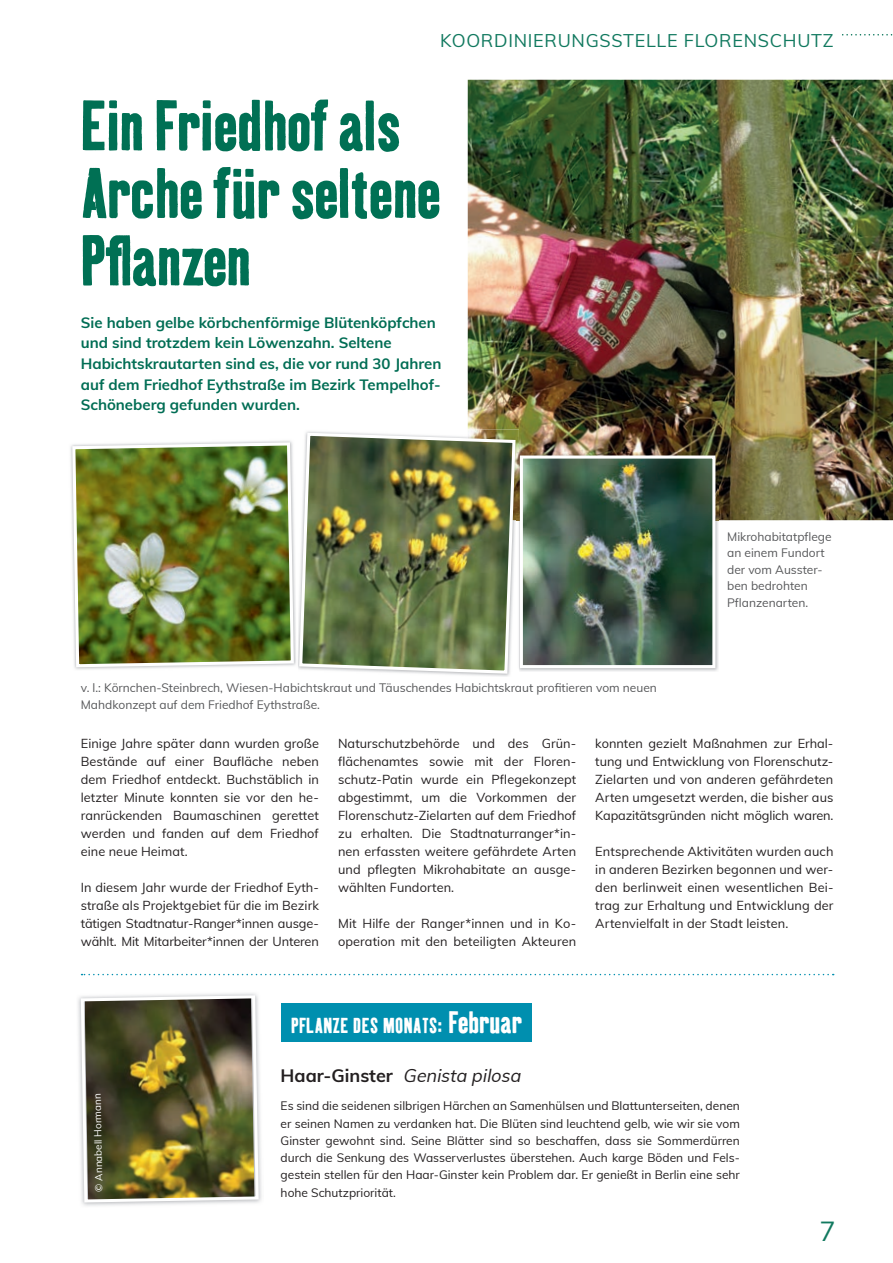
<style>
.page{position:relative;width:893px;height:1263px;background:#fff}
.page>*{position:absolute;margin:0;border:0;box-sizing:border-box;transform-origin:0 0}
.t1{font:69px/67.5px "Kipp No 1";color:#007054}
.t2{font:27px "Muli";color:#11795f}
.t3{font:21px "Kipp No 1";letter-spacing:.02em;color:#fff}
.t4{font:18px "Muli";letter-spacing:.04em;color:#11795f}
.t5{font:italic 18px "Muli";color:#231f20}
.t6{font:700 15px/20.7px "Muli";color:#006d54}
.t7{font:12.75px/18px "Muli";letter-spacing:.005em;color:#231f20;text-align:justify}
.t8{font:12px/17.2px "Muli";color:#231f20;text-align:justify}
.t9{font:12px/16.5px "Muli";color:#57585a}
.t10{font:10.05px "Muli";color:#fff}
.s1{font-size:30px}
.s2{font-weight:700;font-style:normal}
</style>
<div class="page">
<svg style="left:842px;top:34px;width:50px;height:2px"></svg>
<svg style="left:82px;top:974px;width:752px;height:1px"></svg>
<img style="left:78px;top:993px;width:184px;height:213px">
<img style="left:79px;top:994px;width:181px;height:210px">
<div style="left:281px;top:1004px;width:250px;height:38px;background:#008faf"></div>
<img style="left:468px;top:80px;width:425px;height:440px">
<img style="left:468px;top:430px;width:51px;height:22px">
<img style="left:298px;top:431px;width:219px;height:244px">
<img style="left:71px;top:441px;width:224px;height:228px">
<img style="left:516px;top:452px;width:203px;height:220px">
<img style="left:524px;top:459px;width:187px;height:205px">
<div style="left:520px;top:455px;width:195px;height:213px;border:3px solid #fff"></div>
<h3 class="t4" style="left:440px;top:28px;width:395px">KOORDINIERUNGSSTELLE FLORENSCHUTZ</h3>
<h1 class="t1" style="left:81px;top:90px;width:361px">Ein Friedhof als<br>Arche für seltene<br>Pflanzen</h1>
<p class="t6" style="left:81px;top:311px;width:362px">Sie haben gelbe körbchenförmige Blütenköpfchen und sind trotzdem kein Löwenzahn. Seltene Habichtskrautarten sind es, die vor rund 30 Jahren auf dem Friedhof Eythstraße im Bezirk Tempelhof-Schöneberg gefunden wurden.</p>
<p class="t9" style="left:81px;top:679px;width:578px">v. l.: Körnchen-Steinbrech, Wiesen-Habichtskraut und Täuschendes Habichtskraut profitieren vom neuen<br>Mahdkonzept auf dem Friedhof Eythstraße.</p>
<p class="t9" style="left:727px;top:528px;width:106px">Mikrohabitatpflege an einem Fundort der vom Ausster&shy;ben bedrohten<br>Pflanzenarten.</p>
<p class="t7" style="left:81px;top:734px;width:240px">Einige Jahre später dann wurden große Bestände auf einer Baufläche neben dem Friedhof entdeckt. Buchstäblich in letzter Minute konnten sie vor den he&shy;ranrückenden Baumaschinen gerettet werden und fanden auf dem Friedhof eine neue Heimat.</p>
<p class="t7" style="left:81px;top:878px;width:240px">In diesem Jahr wurde der Friedhof Eyth&shy;straße als Projektgebiet für die im Bezirk tätigen Stadtnatur-Ranger*innen ausge&shy;wählt. Mit Mitarbeiter*innen der Unteren</p>
<p class="t7" style="left:338px;top:734px;width:240px">Naturschutzbehörde und des Grün&shy;flächenamtes sowie mit der Floren&shy;schutz-Patin wurde ein Pflegekonzept abgestimmt, um die Vorkommen der Florenschutz-Zielarten auf dem Friedhof zu erhalten. Die Stadtnaturranger*in&shy;nen erfassten weitere gefährdete Arten und pflegten Mikrohabitate an ausge&shy;wählten Fundorten.</p>
<p class="t7" style="left:338px;top:914px;width:240px">Mit Hilfe der Ranger*innen und in Ko&shy;operation mit den beteiligten Akteuren</p>
<p class="t7" style="left:595px;top:734px;width:240px">konnten gezielt Maßnahmen zur Erhal&shy;tung und Entwicklung von Florenschutz-Zielarten und von anderen gefährdeten Arten umgesetzt werden, die bisher aus Kapazitätsgründen nicht möglich waren.</p>
<p class="t7" style="left:595px;top:842px;width:240px">Entsprechende Aktivitäten wurden auch in anderen Bezirken begonnen und wer&shy;den berlinweit einen wesentlichen Bei&shy;trag zur Erhaltung und Entwicklung der Artenvielfalt in der Stadt leisten.</p>
<h3 class="t3" style="left:291px;top:1013px;width:232px">PFLANZE DES MONATS: <span class="s1">Februar</span></h3>
<h3 class="t5" style="left:281px;top:1062px;width:246px"><span class="s2">Haar-Ginster</span> Genista pilosa</h3>
<p class="t10" style="left:92px;top:1192px;width:100px;rotate:-91deg">© Annabell Hormann</p>
<p class="t8" style="left:281px;top:1097px;width:461px">Es sind die seidenen silbrigen Härchen an Samenhülsen und Blattunterseiten, denen er seinen Namen zu verdanken hat. Die Blüten sind leuchtend gelb, wie wir sie vom Ginster gewohnt sind. Seine Blätter sind so beschaffen, dass sie Sommerdürren durch die Senkung des Wasserverlustes überstehen. Auch karge Böden und Fels&shy;gestein stellen für den Haar-Ginster kein Problem dar. Er genießt in Berlin eine sehr hohe Schutzpriorität.</p>
<h2 class="t2" style="left:819px;top:1212px;width:18px">7</h2>
</div>
